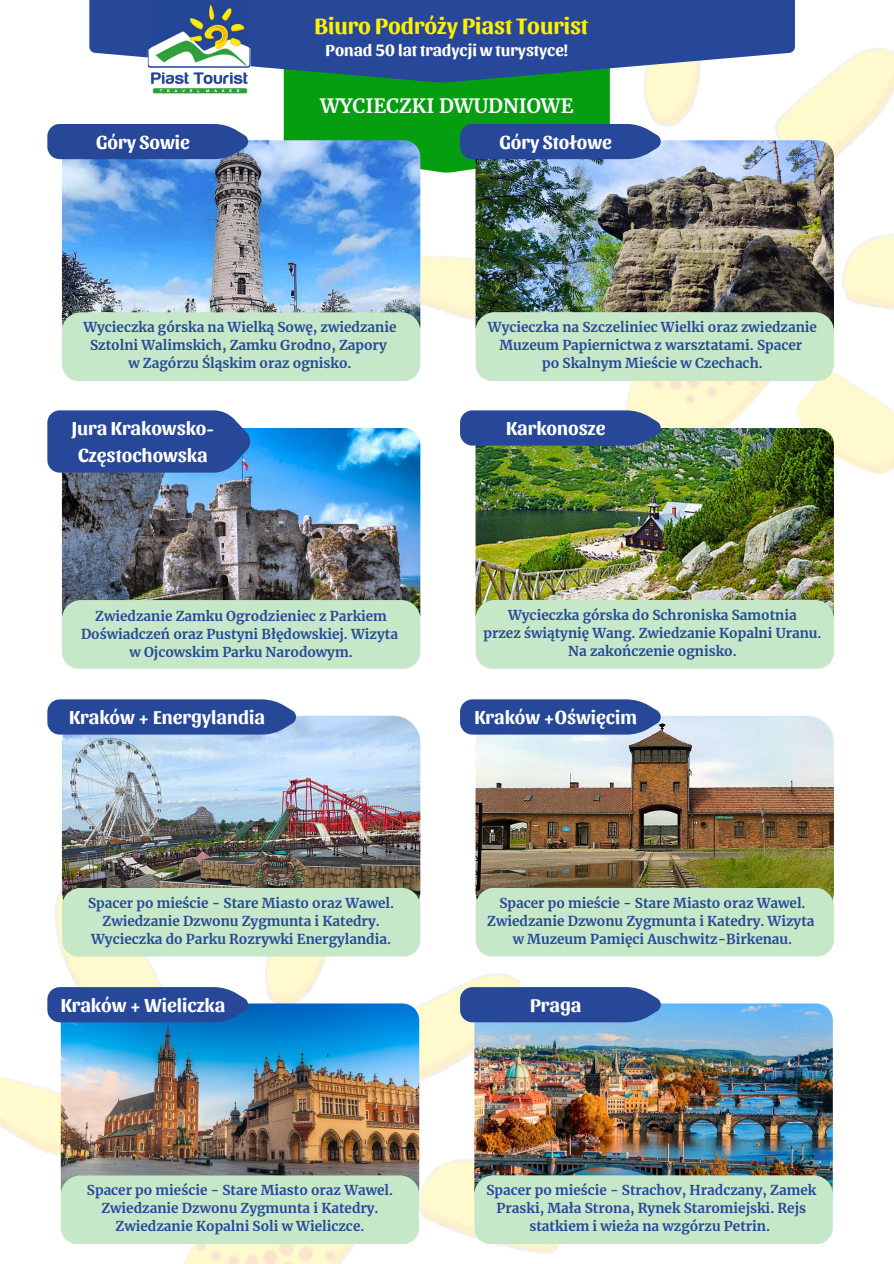
<style>
.page{position:relative;width:894px;height:1264px;background:#fff}
.page>*{position:absolute;margin:0;border:0;box-sizing:border-box;transform-origin:0 0}
.t1{font:700 23.55px "Sansita";color:#ffef01}
.t2{font:700 19.5px/27px "Sansita";color:#fff;text-align:center}
.t3{font:700 19.5px "Merriweather";color:#fff}
.t4{font:700 16.95px "Sansita";color:#fff}
.t5{font:700 13.5px/18px "Merriweather";color:#274898;text-align:center}
</style>
<div class="page">
<img style="left:420px;top:0;width:473px;height:561px">
<img style="left:62px;top:140px;width:358px;height:140px">
<div style="left:47px;top:124px;width:201px;height:35px;background:#274898"></div>
<img style="left:0;top:714px;width:766px;height:539px">
<img style="left:475px;top:140px;width:358px;height:140px">
<svg style="left:284px;top:83px;width:376px;height:90px;background:#349464"></svg>
<svg style="left:89px;top:0;width:705px;height:83px;background:#42649d"></svg>
<img style="left:148px;top:0;width:102px;height:94px;border-radius:4px">
<div style="left:122px;top:0;width:29px;height:47px;background:#274898"></div>
<div style="left:249px;top:0;width:29px;height:47px;background:#274898"></div>
<div style="left:144px;top:39px;width:6px;height:9px;background:#274898"></div>
<img style="left:47px;top:280px;width:786px;height:389px">
<img style="left:62px;top:715px;width:358px;height:203px;border-radius:27px">
<svg style="left:47px;top:699px;width:249px;height:35px;background:#31519d"></svg>
<div style="left:62px;top:887px;width:358px;height:69px;background:#c6e8c8"></div>
<img style="left:475px;top:715px;width:358px;height:203px;border-radius:27px">
<svg style="left:460px;top:699px;width:200px;height:35px;background:#33529d"></svg>
<div style="left:475px;top:887px;width:358px;height:69px;background:#c6e8c8"></div>
<img style="left:61px;top:1003px;width:358px;height:149px">
<svg style="left:47px;top:987px;width:201px;height:35px;background:#2e4f9c"></svg>
<svg style="left:0;top:1152px;width:419px;height:111px"></svg>
<img style="left:474px;top:1003px;width:358px;height:172px">
<svg style="left:460px;top:987px;width:200px;height:35px;background:#2f509c"></svg>
<div style="left:474px;top:1175px;width:358px;height:69px;background:#c6e8c8"></div>
<p class="t1" style="left:314px;top:10px;width:275px">Biuro Podróży Piast Tourist</p>
<p class="t4" style="left:325px;top:39px;width:244px">Ponad 50 lat tradycji w turystyce!</p>
<p class="t3" style="left:320px;top:94px;width:255px">WYCIECZKI DWUDNIOWE</p>
<h4 class="t2" style="left:96px;top:127px;width:95px">Góry Sowie</h4>
<p class="t2" style="left:499px;top:127px;width:114px">Góry Stołowe</p>
<p class="t5" style="left:83px;top:318px;width:314px">Wycieczka górska na Wielką Sowę, zwiedzanie<br>Sztolni Walimskich, Zamku Grodno, Zapory</p>
<h3 class="t5" style="left:128px;top:354px;width:224px">w Zagórzu Śląskim oraz ognisko.</h3>
<p class="t5" style="left:488px;top:318px;width:330px">Wycieczka na Szczeliniec Wielki oraz zwiedzanie<br>Muzeum Papiernictwa z warsztatami. Spacer</p>
<p class="t5" style="left:542px;top:354px;width:222px">po Skalnym Mieście w Czechach.</p>
<h3 class="t2" style="left:72px;top:413px;width:144px">Jura Krakowsko-<br>Częstochowska</h3>
<p class="t2" style="left:506px;top:413px;width:101px">Karkonosze</p>
<h3 class="t5" style="left:81px;top:607px;width:318px">Zwiedzanie Zamku Ogrodzieniec z Parkiem<br>Doświadczeń oraz Pustyni Błędowskiej. Wizyta</h3>
<p class="t5" style="left:129px;top:643px;width:224px">w Ojcowskim Parku Narodowym.</p>
<p class="t5" style="left:508px;top:606px;width:290px">Wycieczka górska do Schroniska Samotnia</p>
<h3 class="t5" style="left:483px;top:624px;width:339px">przez świątynię Wang. Zwiedzanie Kopalni Uranu.<br>Na zakończenie ognisko.</h3>
<h3 class="t2" style="left:69px;top:702px;width:197px">Kraków + Energylandia</h3>
<p class="t2" style="left:474px;top:702px;width:164px">Kraków +Oświęcim</p>
<h3 class="t5" style="left:88px;top:893px;width:307px">Spacer po mieście - Stare Miasto oraz Wawel.<br>Zwiedzanie Dzwonu Zygmunta i Katedry.<br>Wycieczka do Parku Rozrywki Energylandia.</h3>
<p class="t5" style="left:487px;top:893px;width:328px">Spacer po mieście - Stare Miasto oraz Wawel.<br>Zwiedzanie Dzwonu Zygmunta i Katedry. Wizyta</p>
<p class="t5" style="left:512px;top:929px;width:281px">w Muzeum Pamięci Auschwitz-Birkenau.</p>
<h3 class="t2" style="left:61px;top:990px;width:166px">Kraków + Wieliczka</h3>
<p class="t2" style="left:530px;top:990px;width:53px">Praga</p>
<h3 class="t5" style="left:87px;top:1181px;width:307px">Spacer po mieście - Stare Miasto oraz Wawel.<br>Zwiedzanie Dzwonu Zygmunta i Katedry.<br>Zwiedzanie Kopalni Soli w Wieliczce.</h3>
<p class="t5" style="left:486px;top:1181px;width:331px">Spacer po mieście - Strachov, Hradczany, Zamek<br>Praski, Mała Strona, Rynek Staromiejski. Rejs statkiem i wieża na wzgórzu Petrin.</p>
</div>
